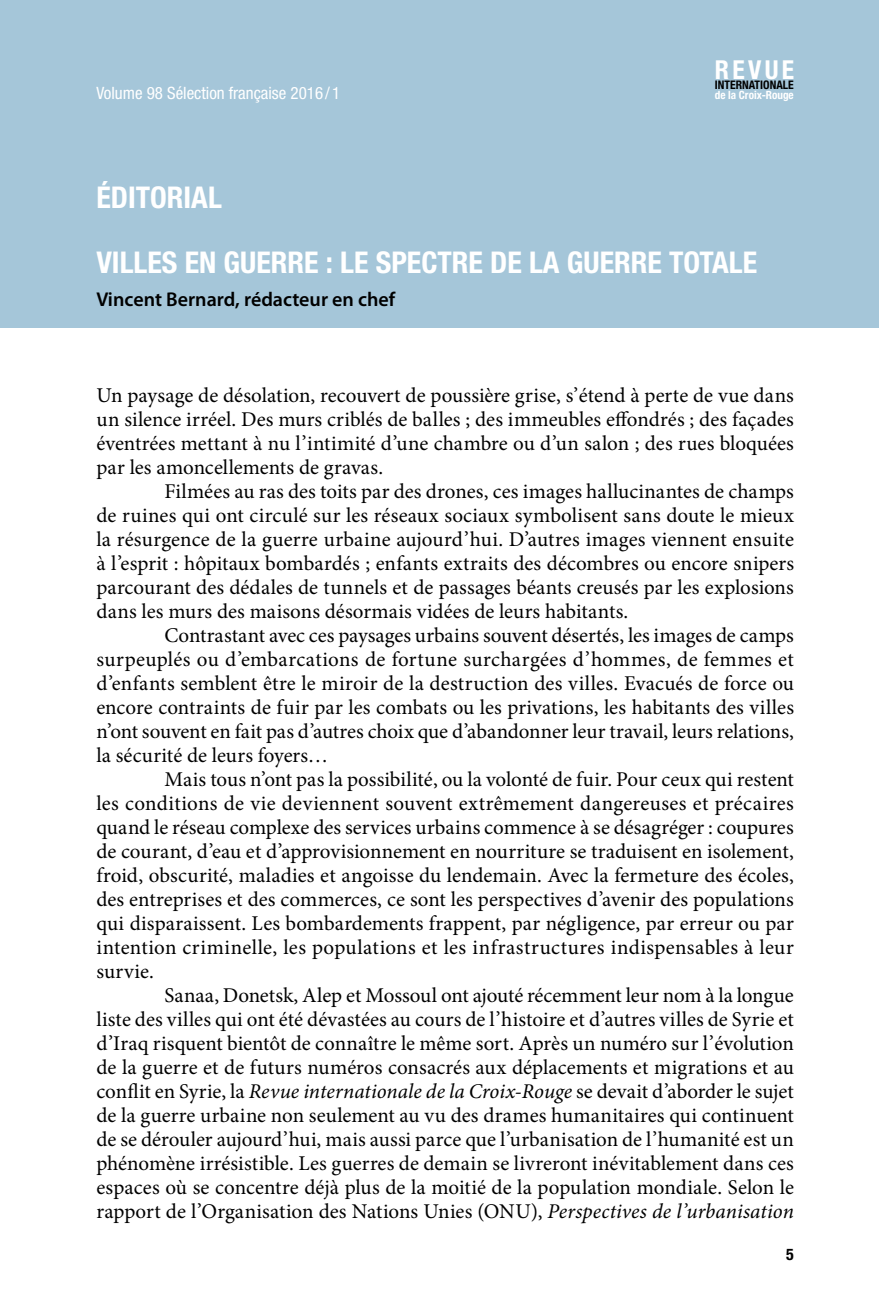
<style>
.page{position:relative;width:879px;height:1304px;background:#fff}
.page>*{position:absolute;margin:0;border:0;box-sizing:border-box;transform-origin:0 0}
.Chapitre{font:700 condensed 30px "Helvetica Neue";color:#fff}
.t1{font:700 condensed 26.2px "Helvetica Neue";letter-spacing:.13em;color:#fff}
.Texte_courant{font:21px/24px "Minion Pro";letter-spacing:.005em;color:#000;text-align:justify}
.Intro{font:21px/24px "Minion Pro";color:#000;text-align:justify}
.Auteur_article{font:600 20px "Myriad Pro";color:#000}
.t2{font:condensed 17px "Helvetica Neue LT Std";color:#fff}
.t3{font:700 condensed 16px "Helvetica Neue";color:#000}
.t4{font:700 condensed 11.8px "Helvetica Neue";color:#000}
.t5{font:700 condensed 11.4px "Helvetica Neue";color:#fff}
.s1{font-style:italic}
</style>
<div class="page">
<div style="left:0;top:0;width:879px;height:328px;background:#a5c6d9"></div>
<p class="t2" style="left:96px;top:83px;width:245px">Volume 98 Sélection française 2016 / 1</p>
<p class="Chapitre" style="left:96px;top:180px;width:127px">ÉDITORIAL</p>
<p class="t1" style="left:715px;top:54px;width:81px">REVUE</p>
<p class="t4" style="left:715px;top:78px;width:80px">INTERNATIONALE</p>
<p class="t5" style="left:715px;top:88px;width:80px">de la Croix-Rouge</p>
<p class="Chapitre" style="left:96px;top:244px;width:662px">VILLES EN GUERRE : LE SPECTRE DE LA GUERRE TOTALE</p>
<p class="Auteur_article" style="left:96px;top:287px;width:300px">Vincent Bernard, rédacteur en chef</p>
<p class="Intro" style="left:96px;top:383px;width:699px">Un paysage de désolation, recouvert de poussière grise, s’étend à perte de vue dans un silence irréel. Des murs criblés de balles ; des immeubles effondrés ; des façades éventrées mettant à nu l’intimité d’une chambre ou d’un salon ; des rues bloquées par les amoncellements de gravas.</p>
<p class="Texte_courant" style="left:96px;top:479px;width:699px;text-indent:68px">Filmées au ras des toits par des drones, ces images hallucinantes de champs de ruines qui ont circulé sur les réseaux sociaux symbolisent sans doute le mieux la résurgence de la guerre urbaine aujourd’hui. D’autres images viennent ensuite à l’esprit : hôpitaux bombardés ; enfants extraits des décombres ou encore snipers parcourant des dédales de tunnels et de passages béants creusés par les explosions dans les murs des maisons désormais vidées de leurs habitants.</p>
<p class="Texte_courant" style="left:96px;top:623px;width:699px;text-indent:68px">Contrastant avec ces paysages urbains souvent désertés, les images de camps surpeuplés ou d’embarcations de fortune surchargées d’hommes, de femmes et d’enfants semblent être le miroir de la destruction des villes. Evacués de force ou encore contraints de fuir par les combats ou les privations, les habitants des villes n’ont souvent en fait pas d’autres choix que d’abandonner leur travail, leurs relations, la sécurité de leurs foyers…</p>
<p class="Texte_courant" style="left:96px;top:767px;width:699px;text-indent:68px">Mais tous n’ont pas la possibilité, ou la volonté de fuir. Pour ceux qui restent les conditions de vie deviennent souvent extrêmement dangereuses et précaires quand le réseau complexe des services urbains commence à se désagréger : coupures de courant, d’eau et d’approvisionnement en nourriture se traduisent en isolement, froid, obscurité, maladies et angoisse du lendemain. Avec la fermeture des écoles, des entreprises et des commerces, ce sont les perspectives d’avenir des populations qui disparaissent. Les bombardements frappent, par négligence, par erreur ou par intention criminelle, les populations et les infrastructures indispensables à leur survie.</p>
<p class="Texte_courant" style="left:96px;top:983px;width:699px;text-indent:68px">Sanaa, Donetsk, Alep et Mossoul ont ajouté récemment leur nom à la longue liste des villes qui ont été dévastées au cours de l’histoire et d’autres villes de Syrie et d’Iraq risquent bientôt de connaître le même sort. Après un numéro sur l’évolution de la guerre et de futurs numéros consacrés aux déplacements et migrations et au conflit en Syrie, la <span class="s1">Revue internationale de la Croix-Rouge</span> se devait d’aborder le sujet de la guerre urbaine non seulement au vu des drames humanitaires qui continuent de se dérouler aujourd’hui, mais aussi parce que l’urbanisation de l’humanité est un phénomène irrésistible. Les guerres de demain se livreront inévitablement dans ces espaces où se concentre déjà plus de la moitié de la population mondiale. Selon le rapport de l’Organisation des Nations Unies (ONU), <span class="s1">Perspectives de l’urbanisation</span></p>
<p class="t3" style="left:786px;top:1244px;width:9px">5</p>
</div>
